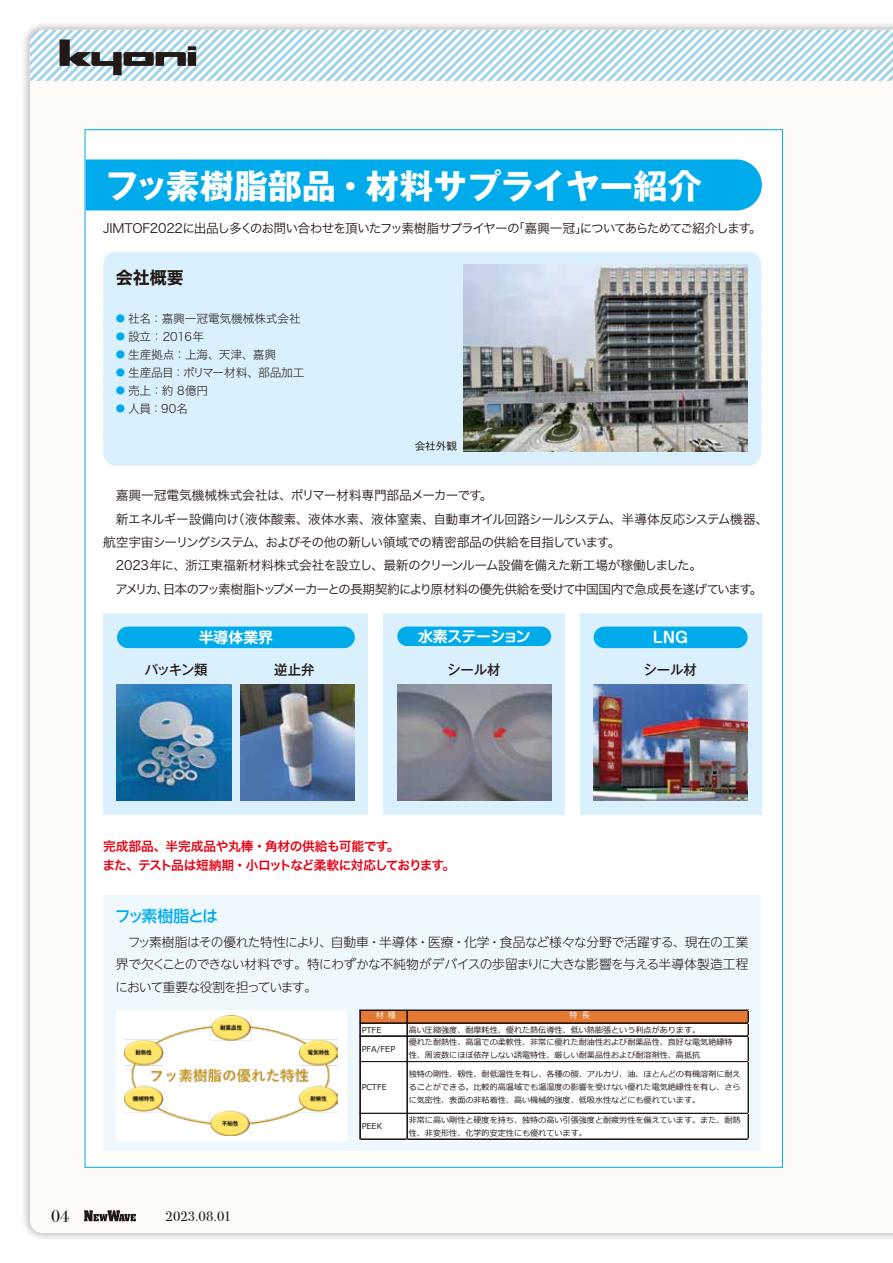
<style>
.page{position:relative;width:893px;height:1263px;background:#fff}
.page>*{position:absolute;margin:0;border:0;box-sizing:border-box;transform-origin:0 0}
.t1{font:700 34.05px "Gothic MB101 Pr 6 N";color:#fff}
.t2{font:16.95px "Hira Kaku Std N W7";color:#221815}
.t3{font:16.95px "Bodoni Svty Two ITCTT";color:#221815}
.t4{font:500 15.9px "UD Shin Go NT Pr 6 N";letter-spacing:-.1em;color:#00abeb}
.t5{font:700 14.85px "Shin M Go Pr 6 N De";color:#fff}
.t6{font:700 14.85px "Shin M Go Pr 6 N De";letter-spacing:-.045em;color:#fff}
.t7{font:500 13.8px "Gothic MB101 Pr 6 N";letter-spacing:-.005em;color:#221815}
.t8{font:13.8px "Bodoni Svty Two ITCTT";letter-spacing:.005em;color:#221815}
.t9{font:300 12.75px/22.4px "UD Shin Go NT Pr 6 N";letter-spacing:-.06em;color:#221815;text-align:justify}
.t10{font:12.75px "Hira Kaku Std N W3";letter-spacing:-.06em;color:#221815}
.t11{font:12.75px "Hira Kaku Std N W3";letter-spacing:-.035em;color:#221815}
.t12{font:12.75px "Hira Kaku Std N W3";letter-spacing:-.09em;color:#221815}
.t13{font:12.75px/19.2px "Hira Kaku Std N W6";letter-spacing:-.04em;color:#e60012}
.t14{font:12.75px "Hira Kaku Std N W3";letter-spacing:-.01em;color:#221815}
.t15{font:11.7px "Hira Kaku Std N W2";letter-spacing:-.01em;color:#221815}
.t16{font:500 10.65px "Gothic BBB Pr 6 N";color:#221815}
.t17{font:8.1px/12.9px "Meiryo";color:#221815}
.t18{font:8.1px "Koz Go Pr 6 N";color:#fff}
.s1{font-size:9.3px;color:#00abeb}
</style>
<div class="page">
<div style="left:21px;top:21px;width:872px;height:1221px;background:#221815;opacity:.45"></div>
<div style="left:30px;top:81px;width:863px;height:1152px;background:#fdfbf6"></div>
<svg style="left:30px;top:30px;width:863px;height:51px"></svg>
<svg style="left:84px;top:1210px;width:52px;height:11px"></svg>
<div style="left:85px;top:129px;width:698px;height:1039px;background:#fff;border:1px solid #00abeb"></div>
<div style="left:103px;top:895px;width:658px;height:256px;background:#eef8fd"></div>
<div style="left:86px;top:159px;width:676px;height:51px;background:#00abeb"></div>
<div style="left:103px;top:252px;width:658px;height:49px;background:#daf0fc;border-radius:13px"></div>
<div style="left:103px;top:279px;width:658px;height:42px;background:#daf0fc;border-radius:13px"></div>
<div style="left:103px;top:296px;width:658px;height:43px;background:#daf0fc;border-radius:13px"></div>
<div style="left:103px;top:314px;width:658px;height:43px;background:#daf0fc;border-radius:13px"></div>
<div style="left:103px;top:332px;width:658px;height:43px;background:#daf0fc;border-radius:13px"></div>
<div style="left:103px;top:350px;width:658px;height:43px;background:#daf0fc;border-radius:13px"></div>
<div style="left:103px;top:368px;width:658px;height:43px;background:#daf0fc;border-radius:13px"></div>
<div style="left:103px;top:386px;width:658px;height:43px;background:#daf0fc;border-radius:13px"></div>
<div style="left:103px;top:404px;width:658px;height:44px;background:#daf0fc;border-radius:13px"></div>
<div style="left:103px;top:422px;width:658px;height:44px;background:#daf0fc;border-radius:13px"></div>
<img style="left:464px;top:265px;width:283px;height:187px">
<div style="left:116px;top:1010px;width:231px;height:130px;background:#fff"></div>
<img style="left:125px;top:1015px;width:213px;height:120px">
<div style="left:360px;top:1010px;width:389px;height:130px;background:#fff"></div>
<div style="left:360px;top:1010px;width:388px;height:13px;background:#e37933"></div>
<hr style="left:360px;top:1010px;width:388px;height:1px;background:#221815">
<hr style="left:360px;top:1023px;width:388px;height:1px;background:#221815">
<hr style="left:360px;top:1035px;width:388px;height:1px;background:#040000">
<hr style="left:360px;top:1036px;width:388px;height:1px;background:#221815">
<hr style="left:360px;top:1061px;width:388px;height:1px;background:#221815">
<hr style="left:360px;top:1113px;width:388px;height:1px;background:#221815">
<hr style="left:360px;top:1010px;width:1px;height:129px;background:#221815">
<hr style="left:407px;top:1010px;width:1px;height:129px;background:#221815">
<hr style="left:360px;top:1139px;width:388px;height:1px;background:#221815">
<hr style="left:748px;top:1010px;width:1px;height:129px;background:#221815">
<div style="left:103px;top:613px;width:265px;height:201px;background:#daf0fc"></div>
<div style="left:117px;top:627px;width:238px;height:21px;background:#00abeb;border-radius:11px"></div>
<img style="left:116px;top:685px;width:115px;height:115px">
<img style="left:240px;top:685px;width:115px;height:115px">
<div style="left:384px;top:613px;width:181px;height:201px;background:#daf0fc"></div>
<div style="left:397px;top:627px;width:154px;height:19px;background:#00abeb;border-radius:10px"></div>
<img style="left:397px;top:685px;width:154px;height:115px">
<div style="left:580px;top:613px;width:181px;height:201px;background:#daf0fc"></div>
<div style="left:594px;top:627px;width:154px;height:21px;background:#00abeb;border-radius:11px"></div>
<img style="left:594px;top:685px;width:154px;height:115px">
<h1 class="t1" style="left:105px;top:157px;width:598px">フッ素樹脂部品・材料サプライヤー紹介</h1>
<h3 class="t10" style="left:103px;top:219px;width:660px">JIMTOF2022に出品し多くのお問い合わせを頂いたフッ素樹脂サプライヤーの「嘉興一冠」についてあらためてご紹介します。</h3>
<h2 class="t2" style="left:116px;top:264px;width:69px">会社概要</h2>
<h3 class="t15" style="left:116px;top:310px;width:187px"><span class="s1">●</span> 社名：嘉興一冠電気機械株式会社</h3>
<h3 class="t15" style="left:116px;top:328px;width:90px"><span class="s1">●</span> 設立： 2016年</h3>
<h3 class="t15" style="left:116px;top:346px;width:162px"><span class="s1">●</span> 生産拠点：上海、天津、嘉興</h3>
<h3 class="t15" style="left:116px;top:364px;width:190px"><span class="s1">●</span> 生産品目：ポリマー材料、部品加工</h3>
<h3 class="t15" style="left:116px;top:382px;width:94px"><span class="s1">●</span> 売上：約 8億円</h3>
<h3 class="t15" style="left:116px;top:400px;width:74px"><span class="s1">●</span> 人員：90名</h3>
<h3 class="t16" style="left:415px;top:438px;width:44px">会社外観</h3>
<h3 class="t14" style="left:116px;top:486px;width:378px">嘉興一冠電気機械株式会社は、ポリマー材料専門部品メーカーです。</h3>
<h3 class="t11" style="left:116px;top:509px;width:654px">新エネルギー設備向け（液体酸素、液体水素、液体窒素、自動車オイル回路シールシステム、半導体反応システム機器、</h3>
<h3 class="t10" style="left:103px;top:533px;width:519px">航空宇宙シーリングシステム、およびその他の新しい領域での精密部品の供給を目指しています。</h3>
<h3 class="t11" style="left:116px;top:556px;width:588px">2023年に、浙江東福新材料株式会社を設立し、最新のクリーンルーム設備を備えた新工場が稼働しました。</h3>
<h3 class="t12" style="left:115px;top:579px;width:649px">アメリカ、日本のフッ素樹脂トップメーカーとの長期契約により原材料の優先供給を受けて中国国内で急成長を遂げています。</h3>
<h3 class="t5" style="left:199px;top:625px;width:76px">半導体業界</h3>
<h3 class="t7" style="left:145px;top:659px;width:64px">パッキン類</h3>
<h3 class="t7" style="left:274px;top:659px;width:42px">逆止弁</h3>
<h3 class="t6" style="left:418px;top:624px;width:114px">水素ステーション</h3>
<h3 class="t7" style="left:447px;top:659px;width:55px">シール材</h3>
<h3 class="t13" style="left:103px;top:837px;width:354px">完成部品、半完成品や丸棒・角材の供給も可能です。<br>また、テスト品は短納期・小ロットなど柔軟に対応しております。</h3>
<h3 class="t5" style="left:653px;top:625px;width:37px">LNG</h3>
<h3 class="t7" style="left:643px;top:659px;width:55px">シール材</h3>
<h3 class="t4" style="left:115px;top:903px;width:105px">フッ素樹脂とは</h3>
<h3 class="t9" style="left:115px;top:930px;width:635px;text-indent:12px">フッ素樹脂はその優れた特性により、自動車・半導体・医療・化学・食品など様々な分野で活躍する、現在の工業界で欠くことのできない材料です。特にわずかな不純物がデバイスの歩留まりに大きな影響を与える半導体製造工程において重要な役割を担っています。</h3>
<p class="t18" style="left:376px;top:1010px;width:22px">材種</p>
<p class="t18" style="left:570px;top:1010px;width:22px">特長</p>
<p class="t17" style="left:362px;top:1023px;width:21px">PTFE</p>
<p class="t17" style="left:409px;top:1023px;width:293px">高い圧縮強度、耐摩耗性、優れた熱伝導性、低い熱膨張という利点があります。</p>
<p class="t17" style="left:362px;top:1042px;width:35px">PFA/FEP</p>
<p class="t17" style="left:409px;top:1036px;width:325px">優れた耐熱性、高温での柔軟性、非常に優れた耐油性および耐薬品性、良好な電気絶縁特性、周波数にほぼ依存しない誘電特性、厳しい耐薬品性および耐溶剤性、高抵抗</p>
<p class="t17" style="left:362px;top:1081px;width:27px">PCTFE</p>
<p class="t17" style="left:409px;top:1068px;width:333px;text-align:justify">独特の剛性、靱性、耐低温性を有し、各種の酸、アルカリ、油、ほとんどの有機溶剤に耐えることができる。比較的高温域でも温湿度の影響を受けない優れた電気絶縁性を有し、さらに気密性、表面の非粘着性、高い機械的強度、低吸水性などにも優れています。</p>
<h2 class="t3" style="left:51px;top:1202px;width:20px">04</h2>
<h3 class="t8" style="left:165px;top:1205px;width:67px">2023.08.01</h3>
<p class="t17" style="left:362px;top:1120px;width:22px">PEEK</p>
<p class="t17" style="left:409px;top:1113px;width:333px">非常に高い剛性と硬度を持ち、独特の高い引張強度と耐疲労性を備えています。また、耐熱性、非変形性、化学的安定性にも優れています。</p>
</div>
